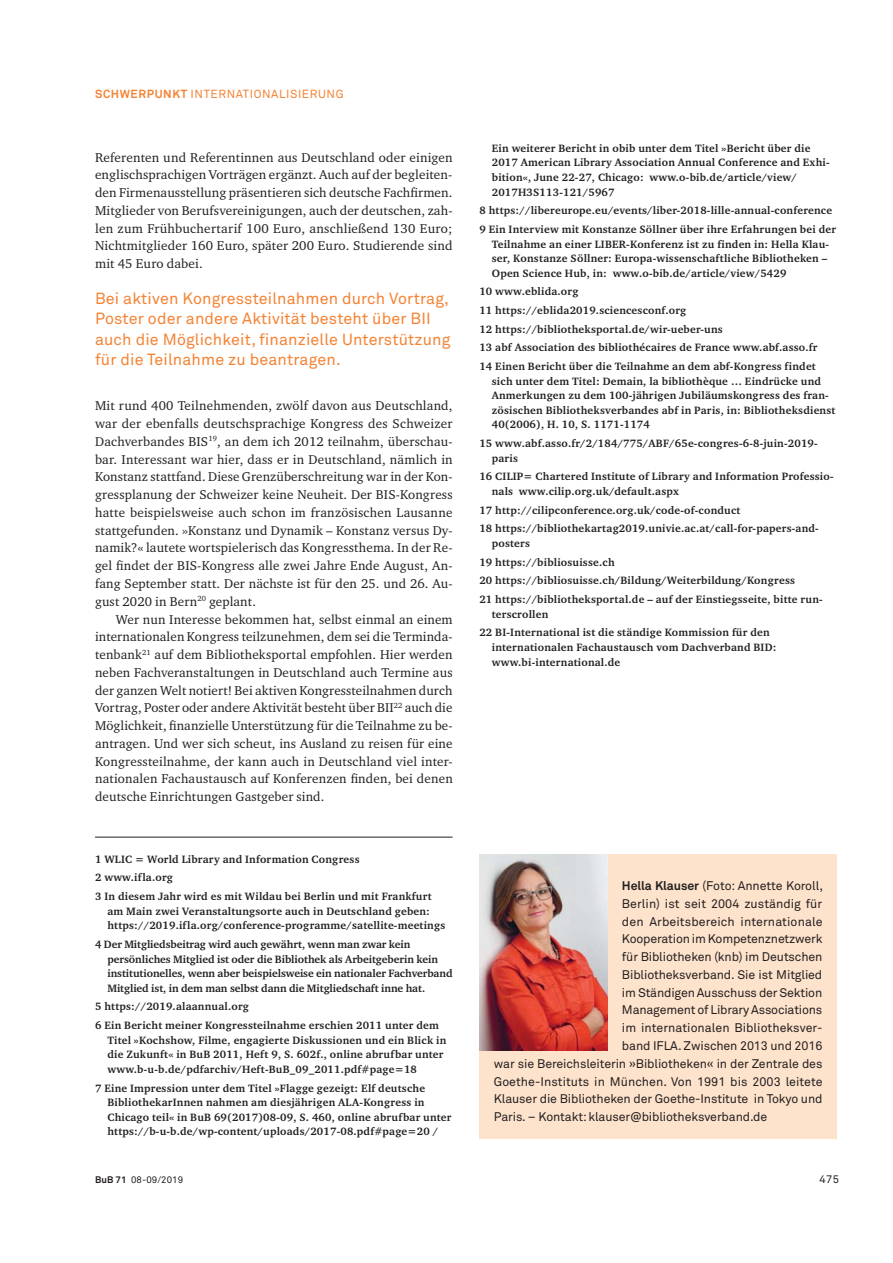
<style>
.page{position:relative;width:893px;height:1263px;background:#fff}
.page>*{position:absolute;margin:0;border:0;box-sizing:border-box;transform-origin:0 0}
.t1{font:16.05px/20.4px "Akkurat Pro";letter-spacing:.01em;color:#f48334}
.t2{font:13.05px/17.7px "Charter ITC Pro";letter-spacing:.01em;color:#231f20;text-align:justify}
.t3{font:12.45px "Akkurat Pro";letter-spacing:-.01em;color:#231f20}
.t4{font:12.45px "Akkurat Pro";letter-spacing:.01em;color:#231f20}
.t5{font:11.7px "Akkurat Pro";letter-spacing:.05em;color:#f48334}
.t6{font:700 10.95px/14.5px "Charter ITC Pro";letter-spacing:.02em;color:#231f20}
.t7{font:700 10.95px/14.5px "Charter ITC Pro";letter-spacing:-.005em;color:#231f20}
.t8{font:10.95px "Akkurat Pro";color:#231f20}
.t9{font:9.45px "Akkurat Pro Regular 2";letter-spacing:.01em;color:#231f20}
.s1{font-weight:700}
.s2{font-family:"Akkurat Pro Bold 2"}
</style>
<div class="page">
<div style="left:479px;top:854px;width:358px;height:285px;background:#fee3cc"></div>
<img style="left:479px;top:854px;width:128px;height:196px">
<hr style="left:95px;top:837px;width:357px;height:1px;background:#231f20">
<p class="t5" style="left:95px;top:89px;width:250px"><span class="s1">SCHWERPUNKT</span> INTERNATIONALISIERUNG</p>
<p class="t2" style="left:95px;top:149px;width:359px">Referenten und Referentinnen aus Deutschland oder einigen englischsprachigen Vorträgen ergänzt. Auch auf der begleiten&shy;den Firmenausstellung präsentieren sich deutsche Fachfirmen.<br>Mitglieder von Berufsvereinigungen, auch der deutschen, zah&shy;len zum Frühbuchertarif 100 Euro, anschließend 130 Euro; Nichtmitglieder 160 Euro, später 200 Euro. Studierende sind mit 45 Euro dabei.</p>
<h1 class="t1" style="left:95px;top:290px;width:357px">Bei aktiven Kongressteilnahmen durch Vortrag, Poster oder andere Aktivität besteht über BII auch die Möglichkeit, finanzielle Unterstützung für die Teilnahme zu beantragen.</h1>
<p class="t2" style="left:95px;top:398px;width:359px">Mit rund 400 Teilnehmenden, zwölf davon aus Deutschland, war der ebenfalls deutschsprachige Kongress des Schweizer Dachverbandes BIS<sup>19</sup>, an dem ich 2012 teilnahm, überschau&shy;bar. Interessant war hier, dass er in Deutschland, nämlich in Konstanz stattfand. Diese Grenzüberschreitung war in der Kon&shy;gressplanung der Schweizer keine Neuheit. Der BIS-Kongress hatte beispielsweise auch schon im französischen Lausanne stattgefunden. »Konstanz und Dynamik – Konstanz versus Dy&shy;namik?« lautete wortspielerisch das Kongressthema. In der Re&shy;gel findet der BIS-Kongress alle zwei Jahre Ende August, An&shy;fang September statt. Der nächste ist für den 25. und 26. Au&shy;gust 2020 in Bern<sup>20</sup> geplant.</p>
<p class="t2" style="left:95px;top:611px;width:359px;text-indent:21px">Wer nun Interesse bekommen hat, selbst einmal an einem internationalen Kongress teilzunehmen, dem sei die Terminda&shy;tenbank<sup>21</sup> auf dem Bibliotheksportal empfohlen. Hier werden neben Fachveranstaltungen in Deutschland auch Termine aus der ganzen Welt notiert! Bei aktiven Kongressteilnahmen durch Vortrag, Poster oder andere Aktivität besteht über BII<sup>22</sup> auch die Möglichkeit, finanzielle Unterstützung für die Teilnahme zu be&shy;antragen. Und wer sich scheut, ins Ausland zu reisen für eine Kongressteilnahme, der kann auch in Deutschland viel inter&shy;nationalen Fachaustausch auf Konferenzen finden, bei denen deutsche Einrichtungen Gastgeber sind.</p>
<p class="t6" style="left:95px;top:850px;width:338px;line-height:18.8px">1 WLIC = World Library and Information Congress<br>2 www.ifla.org<br>3 In diesem Jahr wird es mit Wildau bei Berlin und mit Frankfurt</p>
<p class="t6" style="left:107px;top:904px;width:339px">am Main zwei Veranstaltungsorte auch in Deutschland geben: https://2019.ifla.org/conference-programme/satellite-meetings</p>
<p class="t7" style="left:107px;top:937px;width:347px;text-indent:-12px">4 Der Mitgliedsbeitrag wird auch gewährt, wenn man zwar kein persönliches Mitglied ist oder die Bibliothek als Arbeitgeberin kein institutionelles, wenn aber beispielsweise ein nationaler Fachverband Mitglied ist, in dem man selbst dann die Mitgliedschaft inne hat.</p>
<p class="t6" style="left:95px;top:998px;width:345px;line-height:18.8px">5 https://2019.alaannual.org<br>6 Ein Bericht meiner Kongressteilnahme erschien 2011 unter dem</p>
<p class="t6" style="left:107px;top:1033px;width:340px">Titel »Kochshow, Filme, engagierte Diskussionen und ein Blick in die Zukunft« in BuB 2011, Heft 9, S. 602f., online abrufbar unter www.b-u-b.de/pdfarchiv/Heft-BuB_09_2011.pdf#page=18</p>
<p class="t6" style="left:107px;top:1081px;width:345px;text-indent:-12px">7 Eine Impression unter dem Titel »Flagge gezeigt: Elf deutsche BibliothekarInnen nahmen am diesjährigen ALA-Kongress in Chicago teil« in BuB 69(2017)08-09, S. 460, online abrufbar unter https://b-u-b.de/wp-content/uploads/2017-08.pdf#page=20 /</p>
<p class="t6" style="left:492px;top:141px;width:339px">Ein weiterer Bericht in obib unter dem Titel »Bericht über die 2017 American Library Association Annual Conference and Exhi&shy;bition«, June 22-27, Chicago: www.o-bib.de/article/view/ 2017H3S113-121/5967</p>
<p class="t6" style="left:479px;top:202px;width:358px;line-height:18.8px">8 https://libereurope.eu/events/liber-2018-lille-annual-conference<br>9 Ein Interview mit Konstanze Söllner über ihre Erfahrungen bei der</p>
<p class="t6" style="left:492px;top:237px;width:339px">Teilnahme an einer LIBER-Konferenz ist zu finden in: Hella Klau&shy;ser, Konstanze Söllner: Europa-wissenschaftliche Bibliotheken –<br>Open Science Hub, in: www.o-bib.de/article/view/5429</p>
<p class="t6" style="left:479px;top:283px;width:340px;line-height:18.8px">10 www.eblida.org<br>11 https://eblida2019.sciencesconf.org<br>12 https://bibliotheksportal.de/wir-ueber-uns<br>13 abf Association des bibliothécaires de France www.abf.asso.fr 14 Einen Bericht über die Teilnahme an dem abf-Kongress findet</p>
<p class="t6" style="left:492px;top:374px;width:345px">sich unter dem Titel: Demain, la bibliothèque … Eindrücke und Anmerkungen zu dem 100-jährigen Jubiläumskongress des fran&shy;zösischen Bibliotheksverbandes abf in Paris, in: Bibliotheksdienst 40(2006), H. 10, S. 1171-1174</p>
<p class="t6" style="left:492px;top:437px;width:327px;text-indent:-12px">15 www.abf.asso.fr/2/184/775/ABF/65e-congres-6-8-juin-2019- paris</p>
<p class="t6" style="left:492px;top:470px;width:343px;text-indent:-12px">16 CILIP= Chartered Institute of Library and Information Professio&shy;nals www.cilip.org.uk/default.aspx</p>
<p class="t6" style="left:479px;top:501px;width:341px;line-height:18.8px">17 http://cilipconference.org.uk/code-of-conduct<br>18 https://bibliothekartag2019.univie.ac.at/call-for-papers-and-</p>
<p class="t6" style="left:479px;top:534px;width:345px;line-height:18.8px;text-indent:12px">posters<br>19 https://bibliosuisse.ch<br>20 https://bibliosuisse.ch/Bildung/Weiterbildung/Kongress<br>21 https://bibliotheksportal.de – auf der Einstiegsseite, bitte run-</p>
<p class="t6" style="left:479px;top:605px;width:292px;line-height:18.8px;text-indent:12px">terscrollen<br>22 BI-International ist die ständige Kommission für den</p>
<p class="t6" style="left:492px;top:640px;width:286px">internationalen Fachaustausch vom Dachverband BID: www.bi-international.de</p>
<p class="t3" style="left:622px;top:881px;width:203px"><span class="s1">Hella Klauser</span> (Foto: Annette Koroll,</p>
<p class="t3" style="left:622px;top:899px;width:202px">Berlin) ist seit 2004 zuständig für</p>
<p class="t4" style="left:622px;top:917px;width:202px">den Arbeitsbereich internationale</p>
<p class="t3" style="left:622px;top:934px;width:202px">Kooperation im Kompetenznetzwerk</p>
<p class="t3" style="left:622px;top:952px;width:202px">für Bibliotheken (knb) im Deutschen</p>
<p class="t3" style="left:622px;top:970px;width:202px">Bibliotheksverband. Sie ist Mitglied</p>
<p class="t3" style="left:622px;top:988px;width:202px">im Ständigen Ausschuss der Sektion</p>
<p class="t3" style="left:622px;top:1006px;width:202px">Management of Library Associations</p>
<p class="t3" style="left:622px;top:1023px;width:202px">im internationalen Bibliotheksver-</p>
<p class="t3" style="left:622px;top:1041px;width:202px">band IFLA. Zwischen 2013 und 2016</p>
<p class="t3" style="left:494px;top:1059px;width:330px">war sie Bereichsleiterin »Bibliotheken« in der Zentrale des</p>
<p class="t3" style="left:494px;top:1077px;width:330px">Goethe-Instituts in München. Von 1991 bis 2003 leitete</p>
<p class="t3" style="left:494px;top:1094px;width:330px">Klauser die Bibliotheken der Goethe-Institute in Tokyo und</p>
<p class="t3" style="left:494px;top:1112px;width:275px">Paris. – Kontakt: klauser@bibliotheksverband.de</p>
<p class="t9" style="left:95px;top:1174px;width:90px"><span class="s2">BuB 71</span> 08-09/2019</p>
<p class="t8" style="left:819px;top:1175px;width:21px">475</p>
</div>
